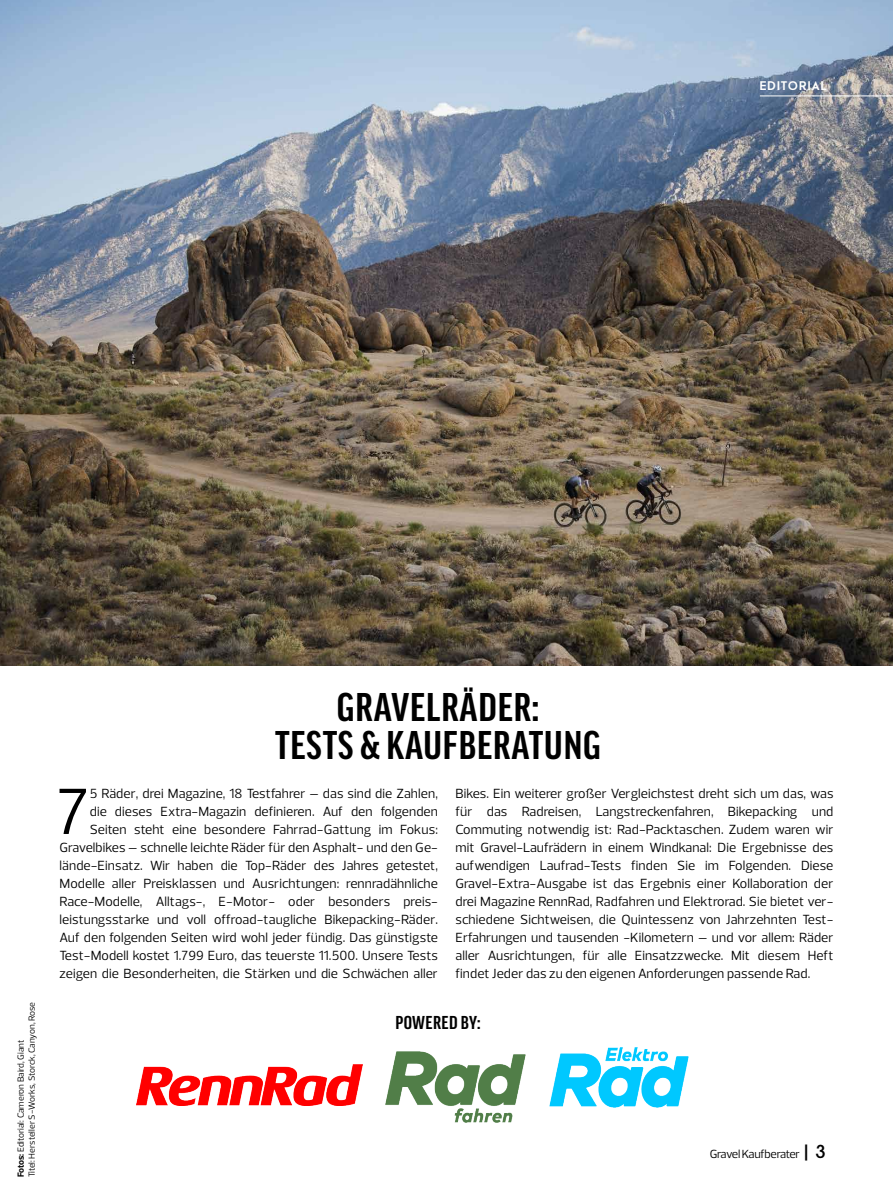
<style>
.page{position:relative;width:893px;height:1191px;background:#fff}
.page>*{position:absolute;margin:0;border:0;box-sizing:border-box;transform-origin:0 0}
.t1{font:66.45px "Prelo";color:#000}
.t2{font:700 extra-condensed 38.55px/37.3px "Good Pro";letter-spacing:.02em;color:#000;text-align:center;scale:1.17 1}
.t3{font:700 extra-condensed 18px "Good Pro";letter-spacing:.02em;color:#000;scale:1.17 1}
.t4{font:13.5px/18px "Prelo";letter-spacing:.005em;color:#000;text-align:right}
.t5{font:12px "Prelo";letter-spacing:-.02em;color:#000}
.t6{font:800 12px "Aramis";letter-spacing:.1em;color:#fff}
.t7{font:9px/10.8px "Prelo";color:#000}
.s1{font-weight:700}
.s2{font-family:"Aramis";font-weight:700;font-size:18px}
</style>
<div class="page">
<img style="left:0;top:0;width:893px;height:665px">
<hr style="left:760px;top:96px;width:133px;height:1px;background:#fff">
<img style="left:136px;top:1064px;width:226px;height:41px">
<img style="left:385px;top:1052px;width:140px;height:70px">
<img style="left:549px;top:1047px;width:140px;height:60px">
<p class="t6" style="left:760px;top:76px;width:68px">EDITORIAL</p>
<p class="t7" style="left:16px;top:1177px;width:177px;rotate:-90deg"><span class="s1">Fotos:</span> Editorial: Cameron Baird, Giant<br>Titel: Hersteller S-Works, Storck, Canyon, Rose</p>
<h2 class="t2" style="left:275px;top:689px;width:280px">GRAVELRÄDER:<br>TESTS &amp; KAUFBERATUNG</h2>
<p class="t4" style="left:455px;top:784px;width:379px;text-align:justify">Bikes. Ein weiterer großer Vergleichstest dreht sich um das, was für das Radreisen, Langstreckenfahren, Bikepacking und Commuting notwendig ist: Rad-Packtaschen. Zudem waren wir mit Gravel-Laufrädern in einem Windkanal: Die Ergebnisse des aufwendigen Laufrad-Tests finden Sie im Folgenden. Diese Gravel-Extra-Ausgabe ist das Ergebnis einer Kollaboration der drei Magazine RennRad, Radfahren und Elektrorad. Sie bietet ver&shy;schiedene Sichtweisen, die Quintessenz von Jahrzehnten Test-Erfahrungen und tausenden -Kilometern – und vor allem: Räder aller Ausrichtungen, für alle Einsatzzwecke. Mit diesem Heft findet Jeder das zu den eigenen Anforderungen passende Rad.</p>
<p class="t4" style="left:60px;top:784px;width:380px">5 Räder, drei Magazine, 18 Testfahrer – das sind die Zahlen,<br>die dieses Extra-Magazin definieren. Auf den folgenden Seiten steht eine besondere Fahrrad-Gattung im Fokus:<br>Gravelbikes – schnelle leichte Räder für den Asphalt- und den Ge&shy;lände-Einsatz. Wir haben die Top-Räder des Jahres getestet, Modelle aller Preisklassen und Ausrichtungen: rennradähnliche Race-Modelle, Alltags-, E-Motor- oder besonders preis&shy;leistungsstarke und voll offroad-taugliche Bikepacking-Räder.<br>Auf den folgenden Seiten wird wohl jeder fündig. Das günstigste Test-Modell kostet 1.799 Euro, das teuerste 11.500. Unsere Tests zeigen die Besonderheiten, die Stärken und die Schwächen aller</p>
<h1 class="t1" style="left:56px;top:771px;width:35px">7</h1>
<h3 class="t3" style="left:395px;top:1013px;width:74px">POWERED BY:</h3>
<p class="t5" style="left:710px;top:1146px;width:117px">Gravel Kaufberater <span class="s2">| 3</span></p>
</div>
